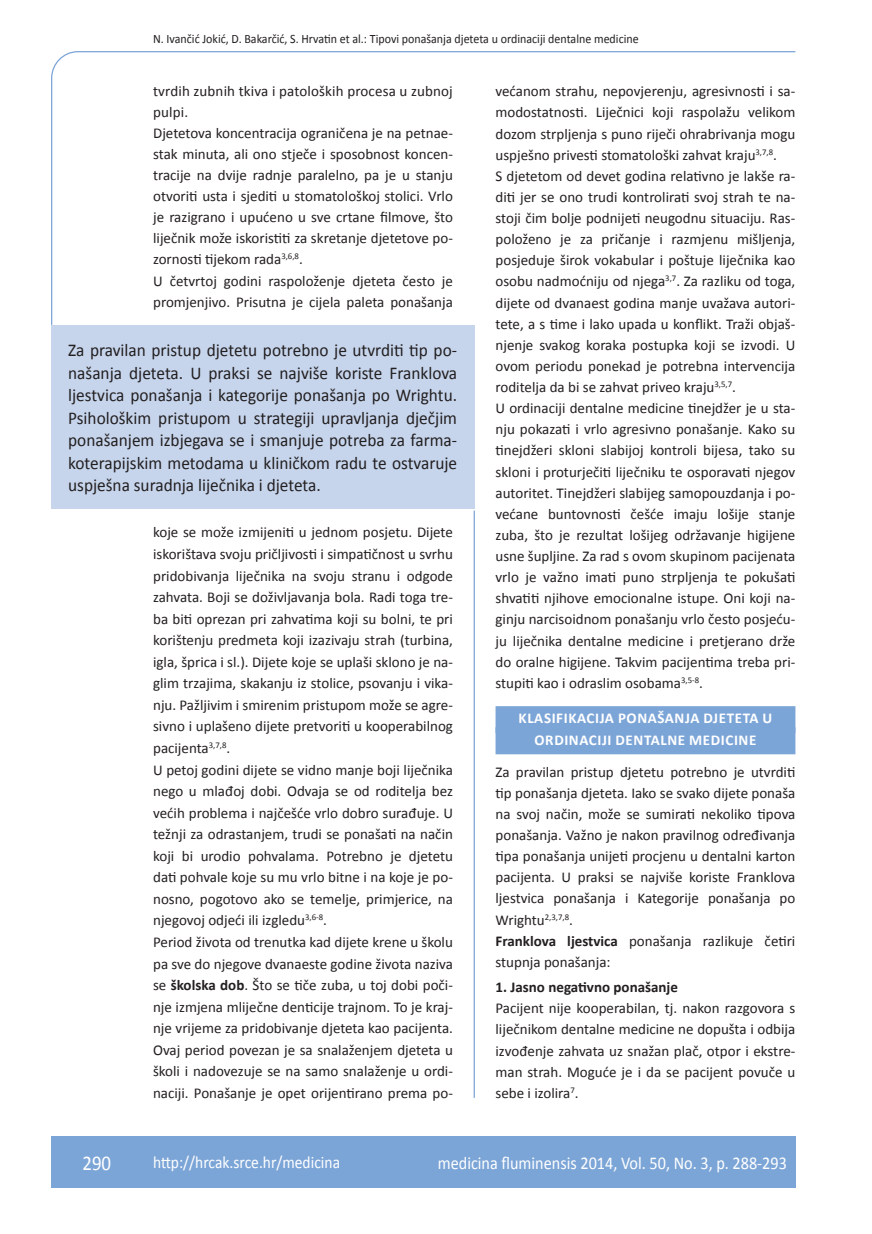
<style>
.page{position:relative;width:872px;height:1234px;background:#fff}
.page>*{position:absolute;margin:0;border:0;box-sizing:border-box;transform-origin:0 0}
.t1{font:21px "Calibri";color:#fff;scale:.9 1}
.t2{font:18px/22.5px "Calibri";color:#231f20;text-align:justify;scale:.96 1}
.t3{font:18px "Calibri";color:#fff;scale:.9 1}
.t4{font:17.25px "Calibri";color:#fff;scale:.9 1}
.t5{font:15px/21.1px "Calibri";color:#231f20}
.t6{font:700 15px/21.1px "Calibri";letter-spacing:.04em;color:#fff;text-align:center}
.t7{font:700 15px "Calibri";color:#231f20}
.t8{font:12.75px "Calibri";color:#231f20;scale:.94 1}
.s1{font-weight:700}
</style>
<div class="page">
<svg style="left:51px;top:51px;width:745px;height:275px"></svg>
<hr style="left:473px;top:510px;width:2px;height:587px;background:#7ca5d7">
<div style="left:51px;top:1135px;width:744px;height:51px;background:#7ca5d7"></div>
<div style="left:495px;top:706px;width:300px;height:27px;background:#7ca5d7"></div>
<div style="left:495px;top:727px;width:300px;height:27px;background:#7ca5d7"></div>
<div style="left:51px;top:325px;width:423px;height:184px;background:#c6d5ec"></div>
<p class="t8" style="left:153px;top:30px;width:518px">N. Ivančić Jokić, D. Bakarčić, S. Hrvatin et al.: Tipovi ponašanja djeteta u ordinaciji dentalne medicine</p>
<p class="t5" style="left:153px;top:80px;width:301px">tvrdih zubnih tkiva i patoloških procesa u zubnoj pulpi.<br>Djetetova koncentracija ograničena je na petnae&shy;stak minuta, ali ono stječe i sposobnost koncen&shy;tracije na dvije radnje paralelno, pa je u stanju otvoriti usta i sjediti u stomatološkoj stolici. Vrlo je razigrano i upućeno u sve crtane filmove, što liječnik može iskoristiti za skretanje djetetove po&shy;zornosti tijekom rada<sup>3,6,8</sup>.<br>U četvrtoj godini raspoloženje djeteta često je promjenjivo. Prisutna je cijela paleta ponašanja</p>
<p class="t5" style="left:495px;top:80px;width:301px">većanom strahu, nepovjerenju, agresivnosti i sa&shy;modostatnosti. Liječnici koji raspolažu velikom dozom strpljenja s puno riječi ohrabrivanja mogu uspješno privesti stomatološki zahvat kraju<sup>3,7,8</sup>.<br>S djetetom od devet godina relativno je lakše ra&shy;diti jer se ono trudi kontrolirati svoj strah te na&shy;stoji čim bolje podnijeti neugodnu situaciju. Ras&shy;položeno je za pričanje i razmjenu mišljenja, posjeduje širok vokabular i poštuje liječnika kao osobu nadmoćniju od njega<sup>3,7</sup>. Za razliku od toga, dijete od dvanaest godina manje uvažava autori&shy;tete, a s time i lako upada u konflikt. Traži objaš&shy;njenje svakog koraka postupka koji se izvodi. U ovom periodu ponekad je potrebna intervencija roditelja da bi se zahvat priveo kraju<sup>3,5,7</sup>.<br>U ordinaciji dentalne medicine tinejdžer je u sta&shy;nju pokazati i vrlo agresivno ponašanje. Kako su tinejdžeri skloni slabijoj kontroli bijesa, tako su skloni i proturječiti liječniku te osporavati njegov autoritet. Tinejdžeri slabijeg samopouzdanja i po&shy;većane buntovnosti češće imaju lošije stanje zuba, što je rezultat lošijeg održavanje higijene usne šupljine. Za rad s ovom skupinom pacijenata vrlo je važno imati puno strpljenja te pokušati shvatiti njihove emocionalne istupe. Oni koji na&shy;ginju narcisoidnom ponašanju vrlo često posjeću&shy;ju liječnika dentalne medicine i pretjerano drže do oralne higijene. Takvim pacijentima treba pri&shy;stupiti kao i odraslim osobama<sup>3,5-8</sup>.</p>
<p class="t6" style="left:518px;top:707px;width:255px">KLASIFIKACIJA PONAŠANJA DJETETA U<br>ORDINACIJI DENTALNE MEDICINE</p>
<p class="t5" style="left:495px;top:760px;width:301px">Za pravilan pristup djetetu potrebno je utvrditi tip ponašanja djeteta. Iako se svako dijete ponaša na svoj način, može se sumirati nekoliko tipova ponašanja. Važno je nakon pravilnog određivanja tipa ponašanja unijeti procjenu u dentalni karton pacijenta. U praksi se najviše koriste Franklova ljestvica ponašanja i Kategorije ponašanja po Wrightu<sup>2,3,7,8</sup>.<br><span class="s1">Franklova ljestvica</span> ponašanja razlikuje četiri stupnja ponašanja:</p>
<p class="t7" style="left:495px;top:977px;width:184px">1. Jasno negativno ponašanje</p>
<p class="t5" style="left:495px;top:996px;width:301px;text-align:justify">Pacijent nije kooperabilan, tj. nakon razgovora s liječnikom dentalne medicine ne dopušta i odbija izvođenje zahvata uz snažan plač, otpor i ekstre&shy;man strah. Moguće je i da se pacijent povuče u sebe i izolira<sup>7</sup>.</p>
<p class="t2" style="left:68px;top:338px;width:407px">Za pravilan pristup djetetu potrebno je utvrditi tip po&shy;našanja djeteta. U praksi se najviše koriste Franklova ljestvica ponašanja i kategorije ponašanja po Wrightu.<br>Psihološkim pristupom u strategiji upravljanja dječjim ponašanjem izbjegava se i smanjuje potreba za farma&shy;koterapijskim metodama u kliničkom radu te ostvaruje uspješna suradnja liječnika i djeteta.</p>
<p class="t5" style="left:153px;top:521px;width:301px;line-height:21.6px">koje se može izmijeniti u jednom posjetu. Dijete iskorištava svoju pričljivosti i simpatičnost u svrhu pridobivanja liječnika na svoju stranu i odgode zahvata. Boji se doživljavanja bola. Radi toga tre&shy;ba biti oprezan pri zahvatima koji su bolni, te pri korištenju predmeta koji izazivaju strah (turbina, igla, šprica i sl.). Dijete koje se uplaši sklono je na&shy;glim trzajima, skakanju iz stolice, psovanju i vika&shy;nju. Pažljivim i smirenim pristupom može se agre&shy;sivno i uplašeno dijete pretvoriti u kooperabilnog pacijenta<sup>3,7,8</sup>.<br>U petoj godini dijete se vidno manje boji liječnika nego u mlađoj dobi. Odvaja se od roditelja bez većih problema i najčešće vrlo dobro surađuje. U težnji za odrastanjem, trudi se ponašati na način koji bi urodio pohvalama. Potrebno je djetetu dati pohvale koje su mu vrlo bitne i na koje je po&shy;nosno, pogotovo ako se temelje, primjerice, na njegovoj odjeći ili izgledu<sup>3,6-8</sup>.<br>Period života od trenutka kad dijete krene u školu pa sve do njegove dvanaeste godine života naziva se <span class="s1">školska dob</span>. Što se tiče zuba, u toj dobi poči&shy;nje izmjena mliječne denticije trajnom. To je kraj&shy;nje vrijeme za pridobivanje djeteta kao pacijenta.<br>Ovaj period povezan je sa snalaženjem djeteta u školi i nadovezuje se na samo snalaženje u ordi&shy;naciji. Ponašanje je opet orijentirano prema po-</p>
<h1 class="t1" style="left:82px;top:1149px;width:33px">290</h1>
<p class="t4" style="left:153px;top:1150px;width:209px">http://hrcak.srce.hr/medicina</p>
<p class="t3" style="left:438px;top:1151px;width:389px">medicina fluminensis 2014, Vol. 50, No. 3, p. 288-293</p>
</div>
